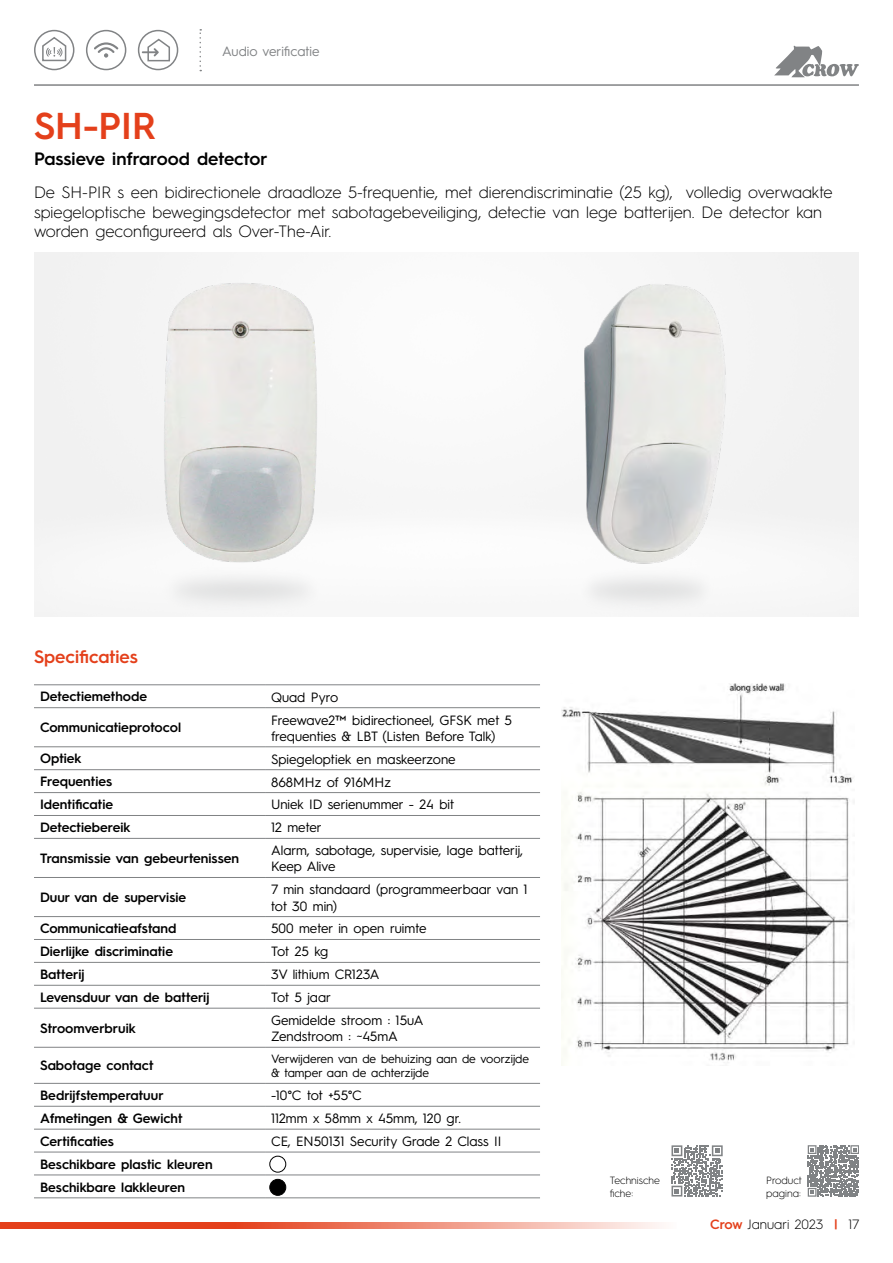
<style>
.page{position:relative;width:893px;height:1263px;background:#fff}
.page>*{position:absolute;margin:0;border:0;box-sizing:border-box;transform-origin:0 0}
.t1{font:600 37.5px "Hurme Geometric Sans 3";color:#e4401b}
.t2{font:600 18px "Hurme Geometric Sans 3";color:#000}
.t3{font:600 18px "Hurme Geometric Sans 3";color:#e4401b}
.t4{font:300 16.5px/19.8px "Hurme Geometric Sans 3";color:#000}
.t5{font:13.5px/16.2px "Hurme Geometric Sans 3";color:#000}
.t6{font:600 13.5px/23px "Hurme Geometric Sans 3";color:#000}
.t7{font:300 13.5px "Hurme Geometric Sans 3";color:#000}
.t8{font:13.5px "Hurme Geometric Sans 3";color:#818385}
.t9{font:12px/14.4px "Hurme Geometric Sans 3";color:#000}
.t10{font:300 10.5px/12.6px "Hurme Geometric Sans 3";color:#000}
.s1{font-weight:600;color:#e4401b}
</style>
<div class="page">
<img style="left:562px;top:683px;width:291px;height:380px">
<hr style="left:34px;top:84px;width:825px;height:2px;background:#818385">
<div style="left:34px;top:30px;width:40px;height:40px;border:2px solid #818385;border-radius:50%"></div>
<svg style="left:94px;top:43px;width:24px;height:15px"></svg>
<div style="left:86px;top:30px;width:40px;height:40px;border:2px solid #818385;border-radius:50%"></div>
<svg style="left:142px;top:38px;width:28px;height:24px"></svg>
<div style="left:138px;top:30px;width:40px;height:40px;border:2px solid #818385;border-radius:50%"></div>
<svg style="left:41px;top:36px;width:26px;height:26px"></svg>
<svg style="left:671px;top:1145px;width:52px;height:51px"></svg>
<svg style="left:807px;top:1145px;width:1px;height:52px"></svg>
<svg style="left:808px;top:1145px;width:51px;height:52px"></svg>
<hr style="left:34px;top:684px;width:231px;height:1px;background:#818385">
<hr style="left:265px;top:684px;width:275px;height:1px;background:#818385">
<hr style="left:34px;top:707px;width:231px;height:1px;background:#818385">
<hr style="left:265px;top:707px;width:275px;height:1px;background:#818385">
<hr style="left:34px;top:746px;width:231px;height:1px;background:#818385">
<hr style="left:265px;top:746px;width:275px;height:1px;background:#818385">
<hr style="left:34px;top:769px;width:231px;height:1px;background:#818385">
<hr style="left:265px;top:769px;width:275px;height:1px;background:#818385">
<hr style="left:34px;top:792px;width:231px;height:1px;background:#818385">
<hr style="left:265px;top:792px;width:275px;height:1px;background:#818385">
<hr style="left:34px;top:815px;width:231px;height:1px;background:#818385">
<hr style="left:265px;top:815px;width:275px;height:1px;background:#818385">
<hr style="left:34px;top:838px;width:231px;height:1px;background:#818385">
<hr style="left:265px;top:838px;width:275px;height:1px;background:#818385">
<hr style="left:34px;top:877px;width:231px;height:1px;background:#818385">
<hr style="left:265px;top:877px;width:275px;height:1px;background:#818385">
<hr style="left:34px;top:916px;width:231px;height:1px;background:#818385">
<hr style="left:265px;top:916px;width:275px;height:1px;background:#818385">
<hr style="left:34px;top:939px;width:231px;height:1px;background:#818385">
<hr style="left:265px;top:939px;width:275px;height:1px;background:#818385">
<hr style="left:34px;top:962px;width:231px;height:1px;background:#818385">
<hr style="left:265px;top:962px;width:275px;height:1px;background:#818385">
<hr style="left:34px;top:985px;width:231px;height:1px;background:#818385">
<hr style="left:265px;top:985px;width:275px;height:1px;background:#818385">
<hr style="left:34px;top:1008px;width:231px;height:1px;background:#818385">
<hr style="left:265px;top:1008px;width:275px;height:1px;background:#818385">
<hr style="left:34px;top:1047px;width:231px;height:1px;background:#818385">
<hr style="left:265px;top:1047px;width:275px;height:1px;background:#818385">
<hr style="left:34px;top:1083px;width:231px;height:1px;background:#818385">
<hr style="left:265px;top:1083px;width:275px;height:1px;background:#818385">
<hr style="left:34px;top:1106px;width:231px;height:1px;background:#818385">
<hr style="left:265px;top:1106px;width:275px;height:1px;background:#818385">
<hr style="left:34px;top:1129px;width:231px;height:1px;background:#818385">
<hr style="left:265px;top:1129px;width:275px;height:1px;background:#818385">
<hr style="left:34px;top:1152px;width:231px;height:1px;background:#818385">
<hr style="left:265px;top:1152px;width:275px;height:1px;background:#818385">
<hr style="left:34px;top:1175px;width:231px;height:1px;background:#818385">
<hr style="left:265px;top:1175px;width:275px;height:1px;background:#818385">
<hr style="left:34px;top:1197px;width:231px;height:1px;background:#818385">
<hr style="left:265px;top:1197px;width:275px;height:1px;background:#818385">
<div style="left:269px;top:1156px;width:17px;height:16px;border:1px solid #000;border-radius:50%"></div>
<div style="left:270px;top:1179px;width:16px;height:16px;background:#000;border-radius:50%"></div>
<div style="left:269px;top:1179px;width:17px;height:17px;border:1px solid #000;border-radius:50%"></div>
<svg style="left:774px;top:46px;width:85px;height:31px"></svg>
<svg style="left:199px;top:29px;width:2px;height:42px"></svg>
<img style="left:97px;top:279px;width:286px;height:286px">
<img style="left:150px;top:514px;width:180px;height:102px">
<img style="left:510px;top:279px;width:286px;height:286px">
<img style="left:569px;top:514px;width:154px;height:102px">
<svg style="left:0;top:1223px;width:660px;height:6px;background:#ec7a61"></svg>
<p class="t8" style="left:222px;top:41px;width:99px">Audio verificatie</p>
<h1 class="t1" style="left:34px;top:100px;width:123px">SH-PIR</h1>
<h2 class="t2" style="left:34px;top:146px;width:235px">Passieve infrarood detector</h2>
<p class="t4" style="left:34px;top:181px;width:800px">De SH-PIR s een bidirectionele draadloze 5-frequentie, met dierendiscriminatie (25 kg), volledig overwaakte spiegeloptische bewegingsdetector met sabotagebeveiliging, detectie van lege batterijen. De detector kan worden geconfigureerd als Over-The-Air.</p>
<h2 class="t3" style="left:34px;top:644px;width:105px">Specificaties</h2>
<p class="t6" style="left:40px;top:684px;width:109px">Detectiemethode</p>
<p class="t5" style="left:271px;top:688px;width:69px">Quad Pyro</p>
<p class="t6" style="left:40px;top:715px;width:143px">Communicatieprotocol</p>
<p class="t5" style="left:271px;top:711px;width:242px">Freewave2™ bidirectioneel, GFSK met 5 frequenties &amp; LBT (Listen Before Talk)</p>
<p class="t6" style="left:40px;top:746px;width:43px">Optiek</p>
<p class="t5" style="left:271px;top:750px;width:186px">Spiegeloptiek en maskeerzone</p>
<p class="t6" style="left:40px;top:769px;width:74px">Frequenties</p>
<p class="t5" style="left:271px;top:773px;width:122px">868MHz of 916MHz</p>
<p class="t6" style="left:40px;top:792px;width:75px">Identificatie</p>
<p class="t5" style="left:271px;top:796px;width:185px">Uniek ID serienummer - 24 bit</p>
<p class="t6" style="left:40px;top:815px;width:92px">Detectiebereik</p>
<p class="t5" style="left:271px;top:819px;width:52px">12 meter</p>
<p class="t6" style="left:40px;top:846px;width:201px">Transmissie van gebeurtenissen</p>
<p class="t5" style="left:271px;top:841px;width:254px">Alarm, sabotage, supervisie, lage batterij,<br>Keep Alive</p>
<p class="t6" style="left:40px;top:885px;width:148px">Duur van de supervisie</p>
<p class="t5" style="left:271px;top:881px;width:258px">7 min standaard (programmeerbaar van 1 tot 30 min)</p>
<p class="t6" style="left:40px;top:916px;width:138px">Communicatieafstand</p>
<p class="t5" style="left:271px;top:920px;width:157px">500 meter in open ruimte</p>
<p class="t6" style="left:40px;top:939px;width:135px">Dierlijke discriminatie</p>
<p class="t5" style="left:271px;top:942px;width:59px">Tot 25 kg</p>
<p class="t6" style="left:40px;top:962px;width:46px">Batterij</p>
<p class="t5" style="left:271px;top:965px;width:110px">3V lithium CR123A</p>
<p class="t6" style="left:40px;top:985px;width:171px">Levensduur van de batterij</p>
<p class="t5" style="left:271px;top:988px;width:61px">Tot 5 jaar</p>
<p class="t6" style="left:40px;top:1016px;width:97px">Stroomverbruik</p>
<p class="t5" style="left:271px;top:1011px;width:154px">Gemidelde stroom : 15uA<br>Zendstroom : ~45mA</p>
<p class="t6" style="left:40px;top:1053px;width:115px">Sabotage contact</p>
<p class="t9" style="left:271px;top:1051px;width:260px">Verwijderen van de behuizing aan de voorzijde &amp; tamper aan de achterzijde</p>
<p class="t6" style="left:40px;top:1083px;width:125px">Bedrijfstemperatuur</p>
<p class="t5" style="left:271px;top:1086px;width:92px">-10°C tot +55°C</p>
<p class="t6" style="left:40px;top:1106px;width:144px">Afmetingen &amp; Gewicht</p>
<p class="t5" style="left:271px;top:1109px;width:191px">112mm x 58mm x 45mm, 120 gr.</p>
<p class="t6" style="left:40px;top:1129px;width:76px">Certificaties</p>
<p class="t5" style="left:271px;top:1132px;width:232px">CE, EN50131 Security Grade 2 Class II</p>
<p class="t6" style="left:40px;top:1151px;width:174px">Beschikbare plastic kleuren<br>Beschikbare lakkleuren</p>
<p class="t10" style="left:610px;top:1173px;width:52px">Technische fiche:</p>
<p class="t10" style="left:766px;top:1173px;width:37px">Product pagina:</p>
<p class="t7" style="left:710px;top:1215px;width:151px"><span class="s1">Crow</span> Januari 2023 <span class="s1">|</span> 17</p>
</div>
